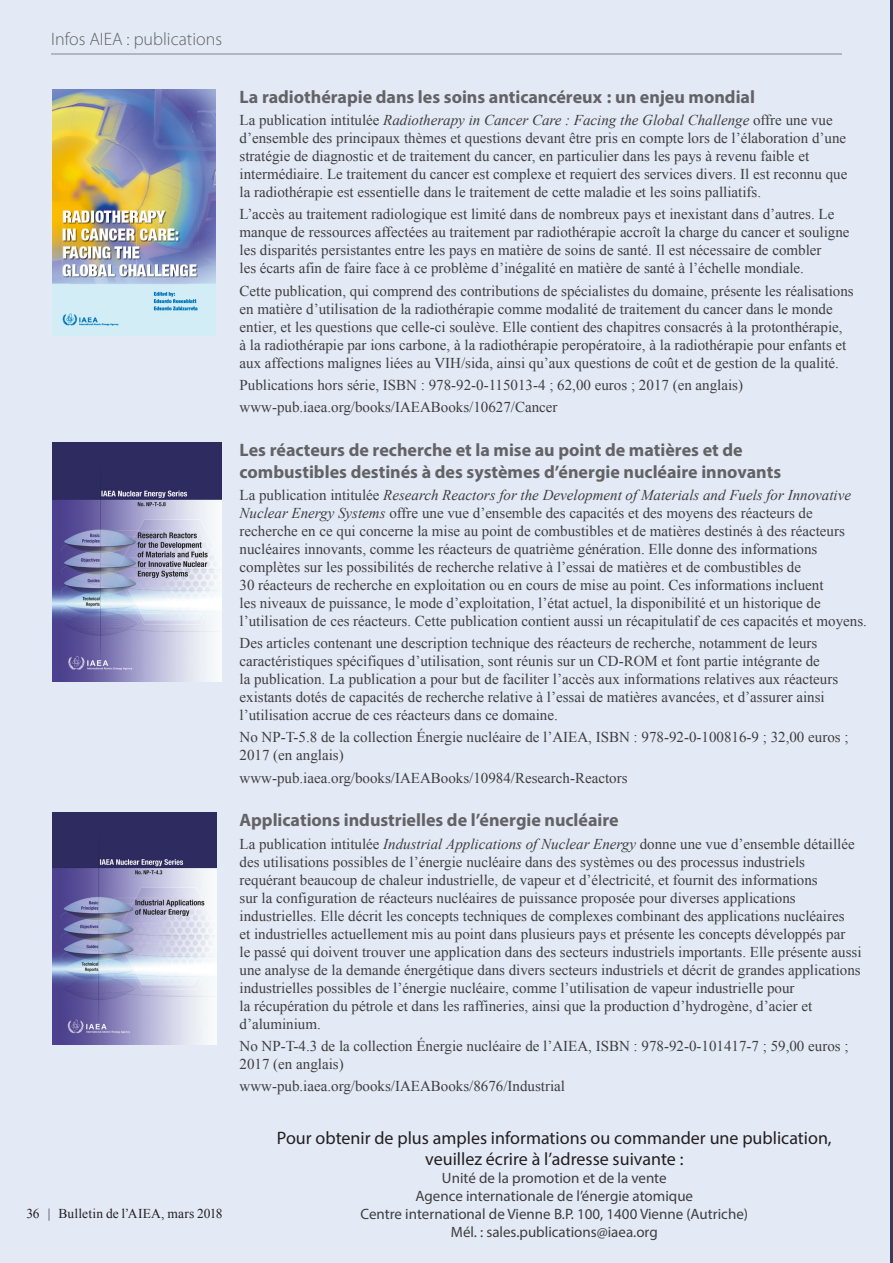
<style>
.page{position:relative;width:893px;height:1263px;background:#e3e9f5}
.page>*{position:absolute;margin:0;border:0;box-sizing:border-box;transform-origin:0 0}
.Contents-StoryTitle{font:700 18px/21.6px "Myriad Pro";color:#636366}
.Body_Text{font:18px/21.6px "Myriad Pro";color:#231f20;text-align:center}
.t1{font:300 18px "Myriad Pro";color:#636366}
.Body_Text-2{font:15px/18px "Times New Roman";color:#3e3e3f}
.Body_Text-3{font:15px "Myriad Pro";color:#3e3e3f}
.t2{font:13.5px "Times New Roman";letter-spacing:.01em;color:#231f20}
.s1{font-style:italic}
</style>
<div class="page">
<hr style="left:51px;top:54px;width:791px;height:1px;background:#636366">
<img style="left:52px;top:812px;width:164px;height:232px">
<img style="left:52px;top:89px;width:164px;height:247px">
<img style="left:52px;top:442px;width:169px;height:240px">
<hr style="left:891px;top:0;width:2px;height:1263px;background:#3b3b5d">
<p class="t1" style="left:51px;top:29px;width:173px">Infos AIEA : publications</p>
<p class="t2" style="left:26px;top:1205px;width:198px">36 | Bulletin de l’AIEA, mars 2018</p>
<p class="Contents-StoryTitle" style="left:240px;top:85px;width:517px">La radiothérapie dans les soins anticancéreux : un enjeu mondial</p>
<p class="Body_Text-2" style="left:240px;top:111px;width:609px">La publication intitulée <span class="s1">Radiotherapy in Cancer Care : Facing the Global Challenge</span> offre une vue d’ensemble des principaux thèmes et questions devant être pris en compte lors de l’élaboration d’une stratégie de diagnostic et de traitement du cancer, en particulier dans les pays à revenu faible et intermédiaire. Le traitement du cancer est complexe et requiert des services divers. Il est reconnu que la radiothérapie est essentielle dans le traitement de cette maladie et les soins palliatifs.</p>
<p class="Body_Text-2" style="left:240px;top:205px;width:611px">L’accès au traitement radiologique est limité dans de nombreux pays et inexistant dans d’autres. Le manque de ressources affectées au traitement par radiothérapie accroît la charge du cancer et souligne les disparités persistantes entre les pays en matière de soins de santé. Il est nécessaire de combler<br>les écarts afin de faire face à ce problème d’inégalité en matière de santé à l’échelle mondiale.</p>
<p class="Body_Text-2" style="left:240px;top:281px;width:616px">Cette publication, qui comprend des contributions de spécialistes du domaine, présente les réalisations en matière d’utilisation de la radiothérapie comme modalité de traitement du cancer dans le monde entier, et les questions que celle-ci soulève. Elle contient des chapitres consacrés à la protonthérapie,<br>à la radiothérapie par ions carbone, à la radiothérapie peropératoire, à la radiothérapie pour enfants et aux affections malignes liées au VIH/sida, ainsi qu’aux questions de coût et de gestion de la qualité.</p>
<p class="Body_Text-2" style="left:240px;top:376px;width:505px">Publications hors série, ISBN : 978-92-0-115013-4 ; 62,00 euros ; 2017 (en anglais)</p>
<p class="Body_Text-2" style="left:240px;top:398px;width:320px">www-pub.iaea.org/books/IAEABooks/10627/Cancer</p>
<p class="Contents-StoryTitle" style="left:240px;top:438px;width:543px">Les réacteurs de recherche et la mise au point de matières et de combustibles destinés à des systèmes d’énergie nucléaire innovants</p>
<p class="Body_Text-2" style="left:240px;top:486px;width:629px">La publication intitulée <span class="s1">Research Reactors for the Development of Materials and Fuels for Innovative Nuclear Energy Systems</span> offre une vue d’ensemble des capacités et des moyens des réacteurs de recherche en ce qui concerne la mise au point de combustibles et de matières destinés à des réacteurs nucléaires innovants, comme les réacteurs de quatrième génération. Elle donne des informations complètes sur les possibilités de recherche relative à l’essai de matières et de combustibles de<br>30 réacteurs de recherche en exploitation ou en cours de mise au point. Ces informations incluent<br>les niveaux de puissance, le mode d’exploitation, l’état actuel, la disponibilité et un historique de l’utilisation de ces réacteurs. Cette publication contient aussi un récapitulatif de ces capacités et moyens.</p>
<p class="Body_Text-2" style="left:240px;top:634px;width:600px">Des articles contenant une description technique des réacteurs de recherche, notamment de leurs caractéristiques spécifiques d’utilisation, sont réunis sur un CD-ROM et font partie intégrante de<br>la publication. La publication a pour but de faciliter l’accès aux informations relatives aux réacteurs existants dotés de capacités de recherche relative à l’essai de matières avancées, et d’assurer ainsi l’utilisation accrue de ces réacteurs dans ce domaine.</p>
<p class="Body_Text-2" style="left:240px;top:728px;width:611px">No NP-T-5.8 de la collection Énergie nucléaire de l’AIEA, ISBN : 978-92-0-100816-9 ; 32,00 euros ;<br>2017 (en anglais)</p>
<p class="Body_Text-2" style="left:240px;top:768px;width:389px">www-pub.iaea.org/books/IAEABooks/10984/Research-Reactors</p>
<p class="Contents-StoryTitle" style="left:240px;top:809px;width:381px">Applications industrielles de l’énergie nucléaire</p>
<p class="Body_Text-2" style="left:240px;top:834px;width:624px">La publication intitulée <span class="s1">Industrial Applications of Nuclear Energy</span> donne une vue d’ensemble détaillée des utilisations possibles de l’énergie nucléaire dans des systèmes ou des processus industriels requérant beaucoup de chaleur industrielle, de vapeur et d’électricité, et fournit des informations<br>sur la configuration de réacteurs nucléaires de puissance proposée pour diverses applications industrielles. Elle décrit les concepts techniques de complexes combinant des applications nucléaires<br>et industrielles actuellement mis au point dans plusieurs pays et présente les concepts développés par<br>le passé qui doivent trouver une application dans des secteurs industriels importants. Elle présente aussi une analyse de la demande énergétique dans divers secteurs industriels et décrit de grandes applications industrielles possibles de l’énergie nucléaire, comme l’utilisation de vapeur industrielle pour<br>la récupération du pétrole et dans les raffineries, ainsi que la production d’hydrogène, d’acier et d’aluminium.</p>
<p class="Body_Text-2" style="left:240px;top:1037px;width:611px">No NP-T-4.3 de la collection Énergie nucléaire de l’AIEA, ISBN : 978-92-0-101417-7 ; 59,00 euros ;<br>2017 (en anglais)</p>
<p class="Body_Text-2" style="left:240px;top:1077px;width:327px">www-pub.iaea.org/books/IAEABooks/8676/Industrial</p>
<p class="Body_Text" style="left:277px;top:1126px;width:556px">Pour obtenir de plus amples informations ou commander une publication, veuillez écrire à l’adresse suivante :</p>
<p class="Body_Text-3" style="left:442px;top:1169px;width:226px">Unité de la promotion et de la vente</p>
<p class="Body_Text-3" style="left:415px;top:1187px;width:279px">Agence internationale de l’énergie atomique</p>
<p class="Body_Text-3" style="left:360px;top:1205px;width:389px">Centre international de Vienne B.P. 100, 1400 Vienne (Autriche)</p>
<p class="Body_Text-3" style="left:451px;top:1223px;width:208px">Mél. : sales.publications@iaea.org</p>
</div>
